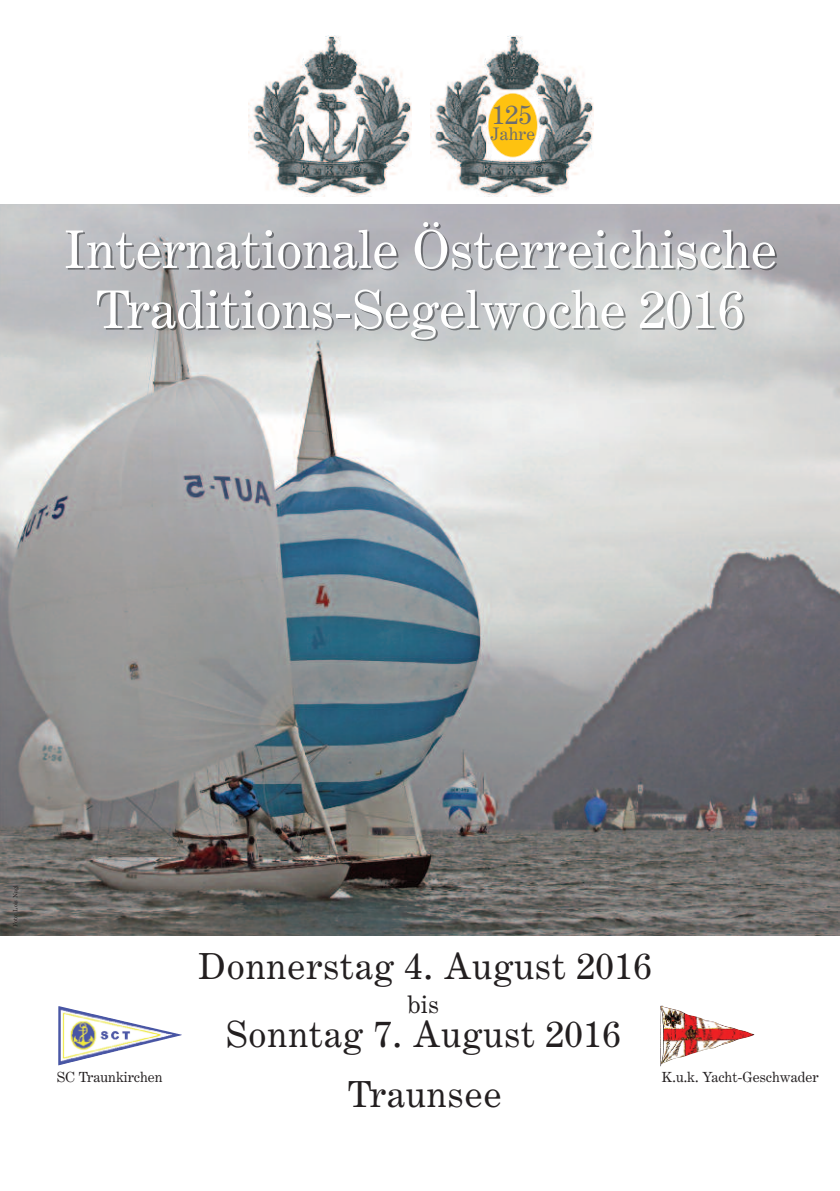
<style>
.page{position:relative;width:840px;height:1191px;background:#fff}
.page>*{position:absolute;margin:0;border:0;box-sizing:border-box;transform-origin:0 0}
.t1{font:52px/60px "Century Expanded";letter-spacing:.005em;color:#fff;text-align:center}
.t2{font:36px/60px "Century Expanded";letter-spacing:.025em;color:#231f20;text-align:center}
.t3{font:26px "Century Expanded";color:#6c6d70}
.t4{font:24px "Century Expanded";color:#231f20}
.t5{font:17.4px "Century Expanded";letter-spacing:.01em;color:#6c6d70}
.t6{font:14px "Century Expanded";color:#231f20}
.t7{font:6px "Century Expanded";color:#231f20}
</style>
<div class="page">
<img style="left:248px;top:35px;width:163px;height:161px">
<img style="left:0;top:204px;width:839px;height:731px">
<img style="left:58px;top:1006px;width:124px;height:59px">
<img style="left:660px;top:1005px;width:94px;height:61px">
<img style="left:68px;top:232px;width:289px;height:38px">
<img style="left:99px;top:291px;width:284px;height:40px">
<img style="left:430px;top:36px;width:163px;height:160px">
<img style="left:487px;top:93px;width:50px;height:64px">
<div style="left:488px;top:94px;width:48px;height:63px;background:#fec210;border-radius:50%"></div>
<p class="t3" style="left:492px;top:105px;width:41px">125</p>
<p class="t5" style="left:491px;top:127px;width:45px">Jahre</p>
<p class="t1" style="left:63px;top:225px;width:715px">Internationale Österreichische<br>Traditions-Segelwoche 2016</p>
<p class="t7" style="left:13px;top:927px;width:43px;rotate:-90deg">Foto: Lois Nagl</p>
<p class="t2" style="left:198px;top:940px;width:455px">Donnerstag 4. August 2016</p>
<p class="t4" style="left:407px;top:995px;width:33px">bis</p>
<p class="t2" style="left:225px;top:1008px;width:396px">Sonntag 7. August 2016<br>Traunsee</p>
<p class="t6" style="left:57px;top:1072px;width:107px">SC Traunkirchen</p>
<p class="t6" style="left:661px;top:1071px;width:158px">K.u.k. Yacht-Geschwader</p>
</div>
